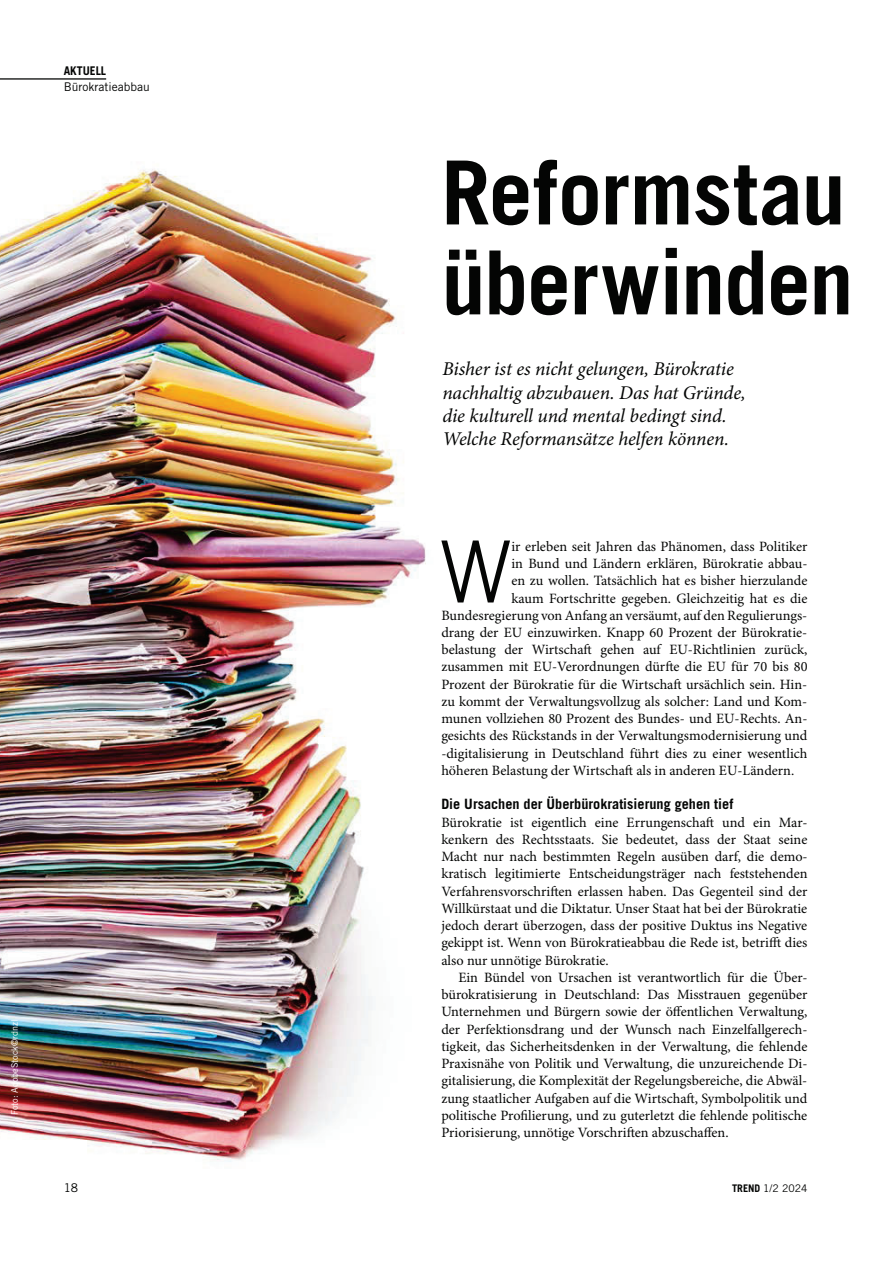
<style>
.page{position:relative;width:893px;height:1263px;background:#fff}
.page>*{position:absolute;margin:0;border:0;box-sizing:border-box;transform-origin:0 0}
.t1{font:700 88.5px/90px "Trade Gothic LT Std";letter-spacing:-.015em;color:#040504}
.t2{font:300 85.8px "Trade Gothic LT Std";color:#040504}
.t3{font:italic 19.5px/23.2px "Minion Pro";letter-spacing:-.01em;color:#040504}
.t4{font:14.25px/17.2px "Minion Pro";color:#040504;text-align:justify}
.t5{font:700 14.25px "Trade Gothic LT Std";color:#040504}
.t6{font:12px "Trade Gothic LT Std";color:#040504}
.t7{font:700 12px "Trade Gothic LT Std";color:#040504}
.t8{font:10.5px "Trade Gothic LT Std";color:#040504}
.t9{font:9px "Trade Gothic LT Std";color:#fff}
.s1{font-weight:700}
</style>
<div class="page">
<img style="left:0;top:169px;width:426px;height:993px">
<hr style="left:0;top:78px;width:106px;height:2px;background:#040504">
<p class="t9" style="left:12px;top:1115px;width:97px;rotate:-90deg">Foto: AdobeStock©rdnzl</p>
<p class="t7" style="left:64px;top:66px;width:44px">AKTUELL</p>
<p class="t6" style="left:64px;top:83px;width:87px">Bürokratieabbau</p>
<h1 class="t1" style="left:441px;top:155px;width:414px">Reformstau überwinden</h1>
<h3 class="t3" style="left:442px;top:359px;width:305px">Bisher ist es nicht gelungen, Bürokratie nachhaltig abzubauen. Das hat Gründe, die kulturell und mental bedingt sind.<br>Welche Reformansätze helfen können.</h3>
<h2 class="t2" style="left:440px;top:523px;width:73px">W</h2>
<p class="t4" style="left:511px;top:539px;width:297px">ir erleben seit Jahren das Phänomen, dass Politiker</p>
<p class="t4" style="left:511px;top:556px;width:297px">in Bund und Ländern erklären, Bürokratie abbau-</p>
<p class="t4" style="left:511px;top:573px;width:297px">en zu wollen. Tatsächlich hat es bisher hierzulande</p>
<p class="t4" style="left:511px;top:591px;width:297px">kaum Fortschritte gegeben. Gleichzeitig hat es die</p>
<p class="t4" style="left:441px;top:608px;width:367px">Bundesregierung von Anfang an versäumt, auf den Regulierungs-</p>
<p class="t4" style="left:441px;top:625px;width:367px">drang der EU einzuwirken. Knapp 60 Prozent der Bürokratie-</p>
<p class="t4" style="left:441px;top:642px;width:367px">belastung der Wirtschaft gehen auf EU-Richtlinien zurück,</p>
<p class="t4" style="left:441px;top:659px;width:368px">zusammen mit EU-Verordnungen dürfte die EU für 70 bis 80</p>
<p class="t4" style="left:441px;top:677px;width:367px">Prozent der Bürokratie für die Wirtschaft ursächlich sein. Hin-</p>
<p class="t4" style="left:441px;top:694px;width:367px">zu kommt der Verwaltungsvollzug als solcher: Land und Kom-</p>
<p class="t4" style="left:441px;top:711px;width:368px">munen vollziehen 80 Prozent des Bundes- und EU-Rechts. An-</p>
<p class="t4" style="left:441px;top:728px;width:368px">gesichts des Rückstands in der Verwaltungsmodernisierung und</p>
<p class="t4" style="left:441px;top:746px;width:367px">-digitalisierung in Deutschland führt dies zu einer wesentlich</p>
<p class="t4" style="left:441px;top:763px;width:354px">höheren Belastung der Wirtschaft als in anderen EU- Ländern.</p>
<p class="t5" style="left:441px;top:799px;width:293px">Die Ursachen der Überbürokratisierung gehen tief</p>
<p class="t4" style="left:441px;top:815px;width:368px">Bürokratie ist eigentlich eine Errungenschaft und ein Mar&shy;kenkern des Rechtsstaats. Sie bedeutet, dass der Staat seine Macht nur nach bestimmten Regeln ausüben darf, die demo&shy;kratisch legitimierte Entscheidungsträger nach feststehenden Ver fahrensvorschriften erlassen haben. Das Gegenteil sind der Willkürstaat und die Diktatur. Unser Staat hat bei der Bürokratie jedoch derart überzogen, dass der positive Duktus ins Negative gekippt ist. Wenn von Bürokratieabbau die Rede ist, betrifft dies also nur un nötige Bürokratie.</p>
<p class="t4" style="left:441px;top:970px;width:368px;text-indent:17px">Ein Bündel von Ursachen ist verantwortlich für die Über&shy;bürokratisierung in Deutschland: Das Misstrauen gegenüber Unternehmen und Bürgern sowie der öffentlichen Verwaltung, der Perfektionsdrang und der Wunsch nach Einzelfallgerech&shy;tigkeit, das Sicherheitsdenken in der Verwaltung, die fehlende Praxisnähe von Politik und Verwaltung, die unzureichende Di&shy;gitalisierung, die Kom plexität der Regelungsbereiche, die Abwäl&shy;zung staatlicher Aufgaben auf die Wirtschaft, Symbolpolitik und politische Profilierung, und zu guterletzt die fehlende politische Priorisierung, unnötige Vorschriften abzuschaffen.</p>
<p class="t6" style="left:64px;top:1184px;width:16px">18</p>
<p class="t8" style="left:732px;top:1184px;width:77px"><span class="s1">TREND</span> 1/2 2024</p>
</div>
